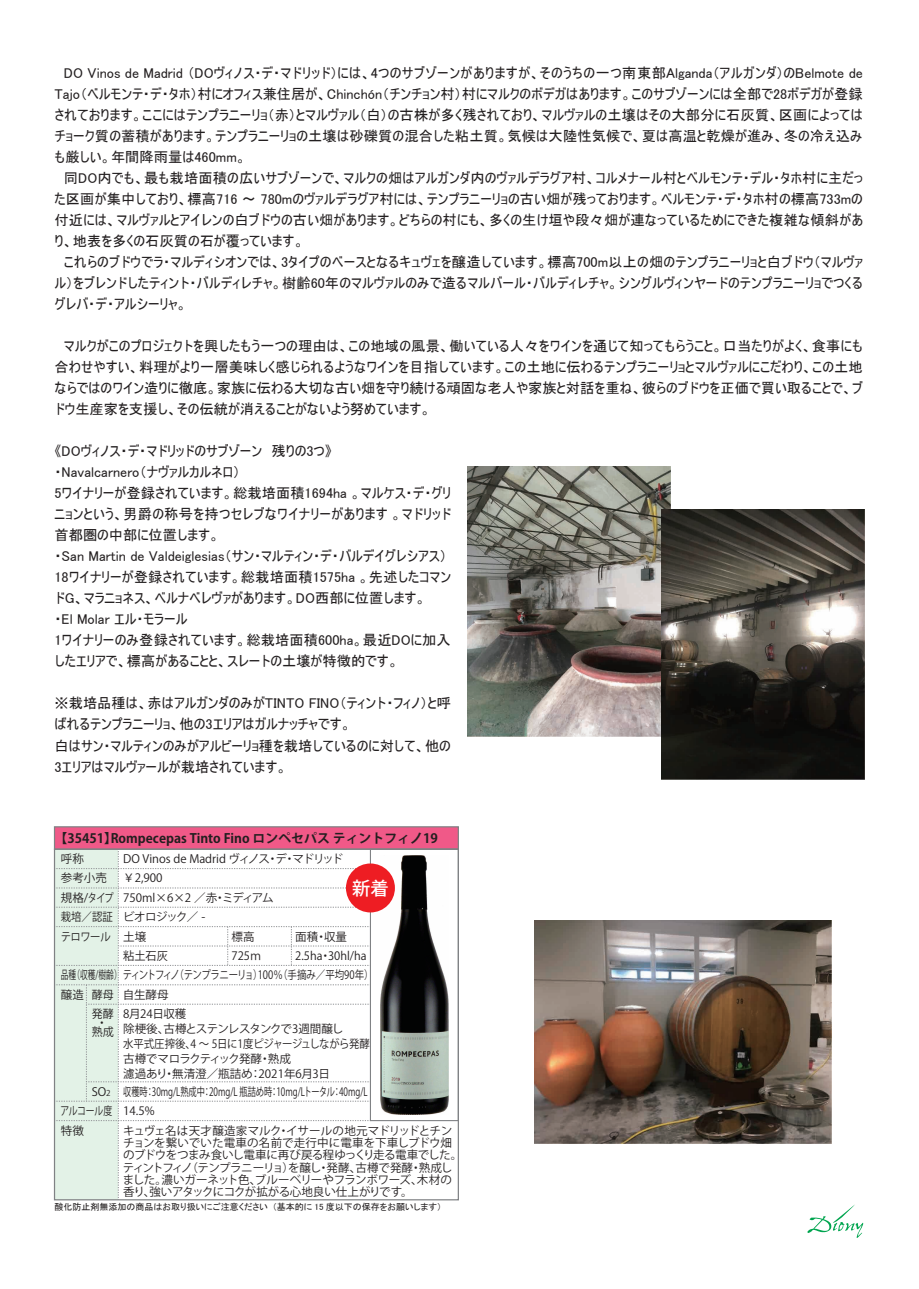
<style>
.page{position:relative;width:919px;height:1289px;background:#fff}
.page>*{position:absolute;margin:0;border:0;box-sizing:border-box;transform-origin:0 0}
.t1{font:500 18.15px "Koz Go Pro";color:#fff}
.t2{font:14.25px/21px "MS UI Gothic";letter-spacing:.005em;color:#231f20}
.t3{font:700 12.9px "Koz Go Pro";color:#231f20}
.t4{font:11.55px/12.3px "Koz Go Pro";letter-spacing:-.03em;color:#231f20}
.t5{font:11.55px/19.4px "Koz Go Pro";letter-spacing:-.005em;color:#231f20}
.t6{font:11.55px/19.4px "Koz Go Pro";letter-spacing:-.005em;color:#231f20;scale:.71 1}
.t7{font:11.55px/19.4px "Koz Go Pro";letter-spacing:-.005em;color:#231f20;scale:.67 1}
.t8{font:11.55px/19.5px "Koz Go Pro";letter-spacing:-.005em;color:#231f20;scale:.77 1}
.t9{font:11.55px/9px "Koz Go Pro";letter-spacing:-.005em;color:#231f20;text-align:center;scale:.95 1}
.t10{font:11.55px "Koz Go Pro";letter-spacing:-.005em;color:#231f20;scale:.9 1}
.t11{font:9px "MS P Gothic";color:#231f20}
.s1{font-size:8.1px}
</style>
<div class="page">
<svg style="left:807px;top:1204px;width:56px;height:33px"></svg>
<img style="left:468px;top:466px;width:202px;height:270px">
<img style="left:661px;top:509px;width:203px;height:270px">
<img style="left:534px;top:920px;width:297px;height:223px">
<img style="left:380px;top:855px;width:68px;height:259px">
<div style="left:54px;top:826px;width:405px;height:23px;background:#f05988;border:1px solid #808285"></div>
<div style="left:370px;top:848px;width:89px;height:273px;border:1px solid #808285"></div>
<svg style="left:54px;top:849px;width:317px;height:351px"></svg>
<div style="left:347px;top:864px;width:47px;height:47px;background:#ee1d23;border-radius:50%"></div>
<div style="left:346px;top:863px;width:49px;height:49px;border:2px solid #ee1d23;border-radius:50%"></div>
<p class="t2" style="left:54px;top:62px;width:810px">　DO Vinos de Madrid （DOヴィノス・デ・マドリッド）には、4つのサブゾーンがありますが、そのうちの一つ南東部Alganda（アルガンダ）のBelmote de Tajo（ベルモンテ・デ・タホ）村にオフィス兼住居が、Chinchón（チンチョン村）村にマルクのボデガはあります。このサブゾーンには全部で28ボデガが登録されております。ここにはテンプラニーリョ（赤）とマルヴァル（白）の古株が多く残されており、マルヴァルの土壌はその大部分に石灰質、区画によってはチョーク質の蓄積があります。テンプラニーリョの土壌は砂礫質の混合した粘土質。気候は大陸性気候で、夏は高温と乾燥が進み、冬の冷え込みも厳しい。年間降雨量は460mm。<br>　同DO内でも、最も栽培面積の広いサブゾーンで、マルクの畑はアルガンダ内のヴァルデラグア村、コルメナール村とベルモンテ・デル・タホ村に主だった区画が集中しており、標高716 ～ 780mのヴァルデラグア村には、テンプラニーリョの古い畑が残っております。ベルモンテ・デ・タホ村の標高733mの付近には、マルヴァルとアイレンの白ブドウの古い畑があります。どちらの村にも、多くの生け垣や段々畑が連なっているためにできた複雑な傾斜があり、地表を多くの石灰質の石が覆っています。<br>　これらのブドウでラ・マルディシオンでは、3タイプのベースとなるキュヴェを醸造しています。標高700m以上の畑のテンプラニーリョと白ブドウ（マルヴァル）をブレンドしたティント・バルディレチャ。樹齢60年のマルヴァルのみで造るマルバール・バルディレチャ。シングルヴィンヤードのテンプラニーリョでつくるグレバ・デ・アルシーリャ。</p>
<p class="t2" style="left:54px;top:335px;width:809px;text-align:justify">　マルクがこのプロジェクトを興したもう一つの理由は、この地域の風景、働いている人々をワインを通じて知ってもらうこと。口当たりがよく、食事にも合わせやすい、料理がより一層美味しく感じられるようなワインを目指しています。この土地に伝わるテンプラニーリョとマルヴァルにこだわり、この土地ならではのワイン造りに徹底。家族に伝わる大切な古い畑を守り続ける頑固な老人や家族と対話を重ね、彼らのブドウを正価で買い取ることで、ブドウ生産家を支援し、その伝統が消えることがないよう努めています。</p>
<p class="t2" style="left:54px;top:440px;width:398px">《DOヴィノス・デ・マドリッドのサブゾーン　残りの3つ》<br>・Navalcarnero（ナヴァルカルネロ）<br>5ワイナリーが登録されています。総栽培面積1694ha 。マルケス・デ・グリニョンという、男爵の称号を持つセレブなワイナリーがあります 。マドリッド首都圏の中部に位置します。<br>・San Martin de Valdeiglesias（サン・マルティン・デ・バルデイグレシアス）18ワイナリーが登録されています。総栽培面積1575ha 。先述したコマンドG、マラニョネス、ベルナベレヴァがあります。DO西部に位置します。<br>・El Molar エル・モラール<br>1ワイナリーのみ登録されています。総栽培面積600ha。最近DOに加入したエリアで、標高があることと、スレートの土壌が特徴的です。</p>
<p class="t2" style="left:54px;top:692px;width:398px">※栽培品種は、赤はアルガンダのみがTINTO FINO（ティント・フィノ）と呼ばれるテンプラニーリョ、他の3エリアはガルナッチャです。<br>白はサン・マルティンのみがアルビーリョ種を栽培しているのに対して、他の3エリアはマルヴァールが栽培されています。</p>
<p class="t3" style="left:54px;top:830px;width:385px">【35451】Rompecepas Tinto Fino ロンペセパス ティントフィノ19</p>
<p class="t5" style="left:123px;top:849px;width:221px">DO Vinos de Madrid ヴィノス・デ・マドリッド￥2,900</p>
<p class="t5" style="left:61px;top:849px;width:48px">呼称<br>参考小売</p>
<p class="t1" style="left:352px;top:876px;width:38px">新着</p>
<p class="t4" style="left:123px;top:888px;width:152px;line-height:19.4px">750ml×6×2 ／赤・ミディアムビオロジック／ -<br>土壌<br>粘土石灰</p>
<p class="t5" style="left:61px;top:888px;width:54px">規格/タイプ栽培／認証</p>
<p class="t5" style="left:231px;top:926px;width:31px">標高<br>725ｍ</p>
<p class="t5" style="left:295px;top:926px;width:73px">面積・収量<br>2.5ha・30hl/ha</p>
<p class="t10" style="left:61px;top:928px;width:57px">テロワール</p>
<p class="t7" style="left:61px;top:965px;width:468px">品種（収穫/樹齢）ティントフィノ（テンプラニーリョ）100％（手摘み／平均90年）醸造</p>
<p class="t5" style="left:123px;top:985px;width:47px">自生酵母</p>
<p class="t9" style="left:92px;top:990px;width:25px">酵母</p>
<p class="t9" style="left:92px;top:1009px;width:25px">発酵・熟成</p>
<p class="t5" style="left:92px;top:1082px;width:20px">SO<span class="s1">2</span></p>
<p class="t8" style="left:61px;top:1101px;width:69px">アルコール度特徴</p>
<p class="t4" style="left:123px;top:1006px;width:248px;line-height:15px">8月24日収穫<br>除梗後、古樽とステンレスタンクで3週間醸し<br>水平式圧搾後、4 ～ 5日に1度ピジャージュしながら発酵古樽でマロラクティック発酵・熟成<br>濾過あり・無清澄／瓶詰め：2021年6月3日</p>
<p class="t6" style="left:123px;top:1082px;width:346px">収穫時：30mg/L熟成中：20mg/L 瓶詰め時：10mg/Lトータル：40mg/L<br>14.5%</p>
<p class="t4" style="left:123px;top:1124px;width:341px">キュヴェ名は天才醸造家マルク・イサールの地元マドリッドとチンチョンを繋いでいた電車の名前で走行中に電車を下車しブドウ畑のブドウをつまみ食いし電車に再び戻る程ゆっくり走る電車でした。ティントフィノ（テンプラニーリョ）を醸し・発酵、古樽で発酵・熟成しました。濃いガーネット色、ブルーベリーやフランボワーズ、木材の香り、強いアタックにコクが拡がる心地良い仕上がりです。</p>
<p class="t11" style="left:54px;top:1202px;width:388px">酸化防止剤無添加の商品はお取り扱いにご注意ください（基本的に 15 度以下の保存をお願いします）</p>
</div>
